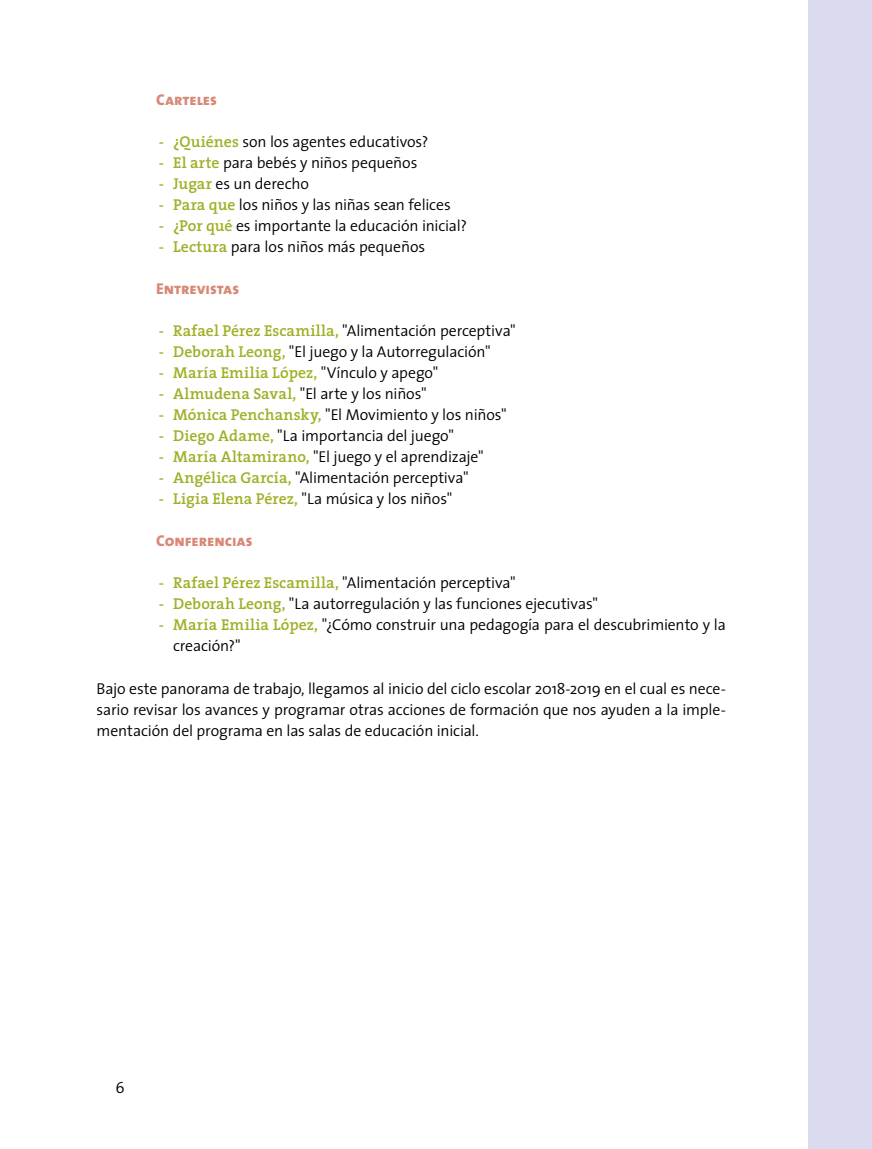
<style>
.page{position:relative;width:872px;height:1149px;background:#fff}
.page>*{position:absolute;margin:0;border:0;box-sizing:border-box;transform-origin:0 0}
.t1{font:300 15.75px/21px "The Sans";letter-spacing:-.01em;color:#000}
.t2{font:600 15.75px "The Serif";letter-spacing:.015em;color:#a0af27}
.t3{font:15.75px "The Sans Extra Bold Caps";color:#d88875}
.s1{font-family:"The Serif Semi Bold Caps";font-weight:400;color:#a0af27}
.s2{font-family:"The Serif";font-weight:600;color:#a0af27}
.s3{font-family:"The Serif Semi Bold Caps";font-weight:400}
.s4{font-family:"The Sans";font-weight:300;color:#000}
</style>
<div class="page">
<div style="left:809px;top:0;width:63px;height:1148px;background:#dadbee"></div>
<p class="t3" style="left:156px;top:86px;width:62px">Carteles</p>
<p class="t1" style="left:159px;top:131px;width:271px"><span class="s1">-</span> <span class="s2">¿Quiénes</span> son los agentes educativos?</p>
<p class="t1" style="left:159px;top:152px;width:260px"><span class="s1">-</span> <span class="s2">El arte</span> para bebés y niños pequeños</p>
<p class="t1" style="left:159px;top:173px;width:152px"><span class="s1">-</span> <span class="s2">Jugar</span> es un derecho</p>
<p class="t1" style="left:159px;top:194px;width:293px"><span class="s1">-</span> <span class="s2">Para que</span> los niños y las niñas sean felices</p>
<p class="t1" style="left:159px;top:215px;width:309px"><span class="s1">-</span> <span class="s2">¿Por qué</span> es importante la educación inicial?</p>
<p class="t1" style="left:159px;top:236px;width:268px"><span class="s1">-</span> <span class="s2">Lectura</span> para los niños más pequeños</p>
<p class="t3" style="left:156px;top:275px;width:85px">Entrevistas</p>
<p class="t1" style="left:159px;top:320px;width:358px"><span class="s1">-</span> <span class="s2">Rafael Pérez Escamilla,</span> "Alimentación perceptiva"</p>
<p class="t1" style="left:159px;top:341px;width:333px"><span class="s1">-</span> <span class="s2">Deborah Leong,</span> "El juego y la Autorregulación"</p>
<p class="t2" style="left:159px;top:360px;width:281px"><span class="s3">-</span> María Emilia López, <span class="s4">"Vínculo y apego"</span></p>
<p class="t1" style="left:159px;top:383px;width:269px"><span class="s1">-</span> <span class="s2">Almudena Saval,</span> "El arte y los niños"</p>
<p class="t1" style="left:159px;top:404px;width:349px"><span class="s1">-</span> <span class="s2">Mónica Penchansky,</span> "El Movimiento y los niños"</p>
<p class="t1" style="left:159px;top:425px;width:296px"><span class="s1">-</span> <span class="s2">Diego Adame,</span> "La importancia del juego"</p>
<p class="t1" style="left:159px;top:446px;width:326px"><span class="s1">-</span> <span class="s2">María Altamirano,</span> "El juego y el aprendizaje"</p>
<p class="t1" style="left:159px;top:467px;width:311px"><span class="s1">-</span> <span class="s2">Angélica García,</span> "Alimentación perceptiva"</p>
<p class="t1" style="left:159px;top:488px;width:295px"><span class="s1">-</span> <span class="s2">Ligia Elena Pérez,</span> "La música y los niños"</p>
<p class="t3" style="left:156px;top:527px;width:98px">Conferencias</p>
<p class="t1" style="left:159px;top:572px;width:358px"><span class="s1">-</span> <span class="s2">Rafael Pérez Escamilla,</span> "Alimentación perceptiva"</p>
<p class="t1" style="left:159px;top:593px;width:440px"><span class="s1">-</span> <span class="s2">Deborah Leong,</span> "La autorregulación y las funciones ejecutivas"</p>
<p class="t1" style="left:173px;top:614px;width:554px;text-indent:-14px"><span class="s1">-</span> <span class="s2">María Emilia López,</span> "¿Cómo construir una pedagogía para el descubrimiento y la creación?"</p>
<p class="t1" style="left:97px;top:677px;width:631px;text-align:justify">Bajo este panorama de trabajo, llegamos al inicio del ciclo escolar 2018-2019 en el cual es nece&shy;sario revisar los avances y programar otras acciones de formación que nos ayuden a la imple&shy;mentación del programa en las salas de educación inicial.</p>
<p class="t1" style="left:116px;top:1076px;width:11px">6</p>
</div>
